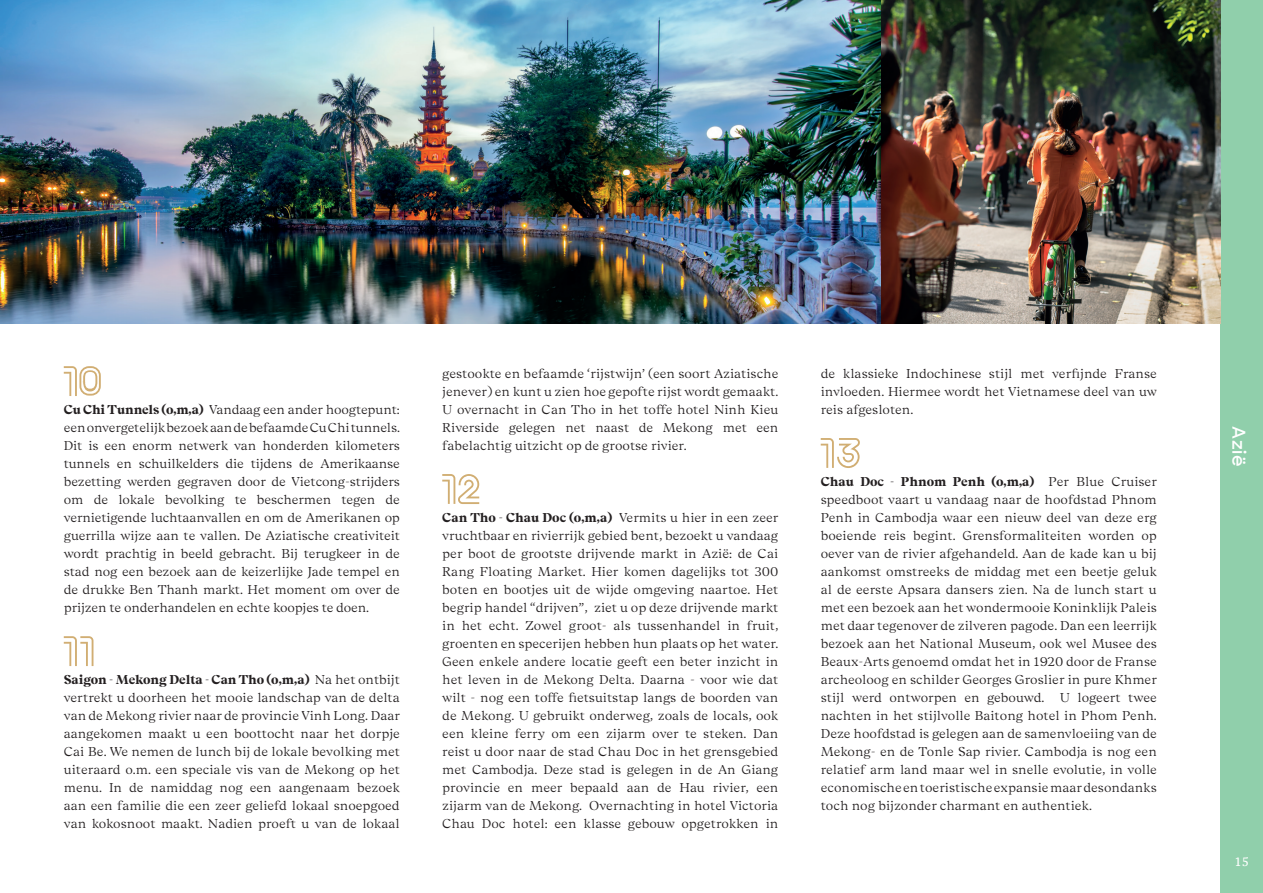
<style>
.page{position:relative;width:1263px;height:893px;background:#fff}
.page>*{position:absolute;margin:0;border:0;box-sizing:border-box;transform-origin:0 0}
.t1{font:600 18px "Sharp Sans";color:#fff}
.t2{font:300 12.75px/18px "Beirut Display";color:#231f20;text-align:justify}
.t3{font:12px "PT Serif Caption";color:#fff}
.s1{font-weight:700}
</style>
<div class="page">
<div style="left:1220px;top:0;width:43px;height:893px;background:#90cfab"></div>
<img style="left:0;top:0;width:1220px;height:323px">
<svg style="left:64px;top:366px;width:37px;height:30px"></svg>
<svg style="left:64px;top:636px;width:29px;height:30px"></svg>
<svg style="left:442px;top:474px;width:37px;height:30px"></svg>
<svg style="left:821px;top:438px;width:39px;height:30px"></svg>
<p class="t2" style="left:64px;top:400px;width:338px"><span class="s1">Cu Chi Tunnels (o,m,a)</span> Vandaag een ander hoogtepunt: een onvergetelijk bezoek aan de befaamde Cu Chi tunnels.<br>Dit is een enorm netwerk van honderden kilometers tunnels en schuilkelders die tijdens de Amerikaanse bezetting werden gegraven door de Vietcong-strijders om de lokale bevolking te beschermen tegen de vernietigende luchtaanvallen en om de Amerikanen op guerrilla wijze aan te vallen. De Aziatische creativiteit wordt prachtig in beeld gebracht. Bij terugkeer in de stad nog een bezoek aan de keizerlijke Jade tempel en de drukke Ben Thanh markt. Het moment om over de prijzen te onderhandelen en echte koopjes te doen.</p>
<p class="t2" style="left:64px;top:670px;width:338px"><span class="s1">Saigon - Mekong Delta - Can Tho (o,m,a)</span> Na het ontbijt vertrekt u doorheen het mooie landschap van de delta van de Mekong rivier naar de provincie Vinh Long. Daar aangekomen maakt u een boottocht naar het dorpje Cai Be. We nemen de lunch bij de lokale bevolking met uiteraard o.m. een speciale vis van de Mekong op het menu. In de namiddag nog een aangenaam bezoek aan een familie die een zeer geliefd lokaal snoepgoed van kokosnoot maakt. Nadien proeft u van de lokaal</p>
<p class="t2" style="left:442px;top:364px;width:338px">gestookte en befaamde ‘rijstwijn’ (een soort Aziatische jenever) en kunt u zien hoe gepofte rijst wordt gemaakt.<br>U overnacht in Can Tho in het toffe hotel Ninh Kieu Riverside gelegen net naast de Mekong met een fabelachtig uitzicht op de grootse rivier.</p>
<p class="t2" style="left:442px;top:508px;width:338px"><span class="s1">Can Tho - Chau Doc (o,m,a)</span> Vermits u hier in een zeer vruchtbaar en rivierrijk gebied bent, bezoekt u vandaag per boot de grootste drijvende markt in Azië: de Cai Rang Floating Market. Hier komen dagelijks tot 300 boten en bootjes uit de wijde omgeving naartoe. Het begrip handel “drijven”, ziet u op deze drijvende markt in het echt. Zowel groot- als tussenhandel in fruit, groenten en specerijen hebben hun plaats op het water.<br>Geen enkele andere locatie geeft een beter inzicht in het leven in de Mekong Delta. Daarna - voor wie dat wilt - nog een toffe fietsuitstap langs de boorden van de Mekong. U gebruikt onderweg, zoals de locals, ook een kleine ferry om een zijarm over te steken. Dan reist u door naar de stad Chau Doc in het grensgebied met Cambodja. Deze stad is gelegen in de An Giang provincie en meer bepaald aan de Hau rivier, een zijarm van de Mekong. Overnachting in hotel Victoria Chau Doc hotel: een klasse gebouw opgetrokken in</p>
<p class="t2" style="left:821px;top:364px;width:338px">de klassieke Indochinese stijl met verfijnde Franse invloeden. Hiermee wordt het Vietnamese deel van uw reis afgesloten.</p>
<p class="t2" style="left:821px;top:472px;width:338px"><span class="s1">Chau Doc - Phnom Penh (o,m,a)</span> Per Blue Cruiser speedboot vaart u vandaag naar de hoofdstad Phnom Penh in Cambodja waar een nieuw deel van deze erg boeiende reis begint. Grensformaliteiten worden op oever van de rivier afgehandeld. Aan de kade kan u bij aankomst omstreeks de middag met een beetje geluk al de eerste Apsara dansers zien. Na de lunch start u met een bezoek aan het wondermooie Koninklijk Paleis met daar tegenover de zilveren pagode. Dan een leerrijk bezoek aan het National Museum, ook wel Musee des Beaux-Arts genoemd omdat het in 1920 door de Franse archeoloog en schilder Georges Groslier in pure Khmer stijl werd ontworpen en gebouwd. U logeert twee nachten in het stijlvolle Baitong hotel in Phom Penh.<br>Deze hoofdstad is gelegen aan de samenvloeiing van de Mekong- en de Tonle Sap rivier. Cambodja is nog een relatief arm land maar wel in snelle evolutie, in volle economische en toeristische expansie maar desondanks toch nog bijzonder charmant en authentiek.</p>
<h1 class="t1" style="left:1252px;top:426px;width:42px;rotate:90deg">Azië</h1>
<p class="t3" style="left:1234px;top:854px;width:16px">15</p>
</div>
